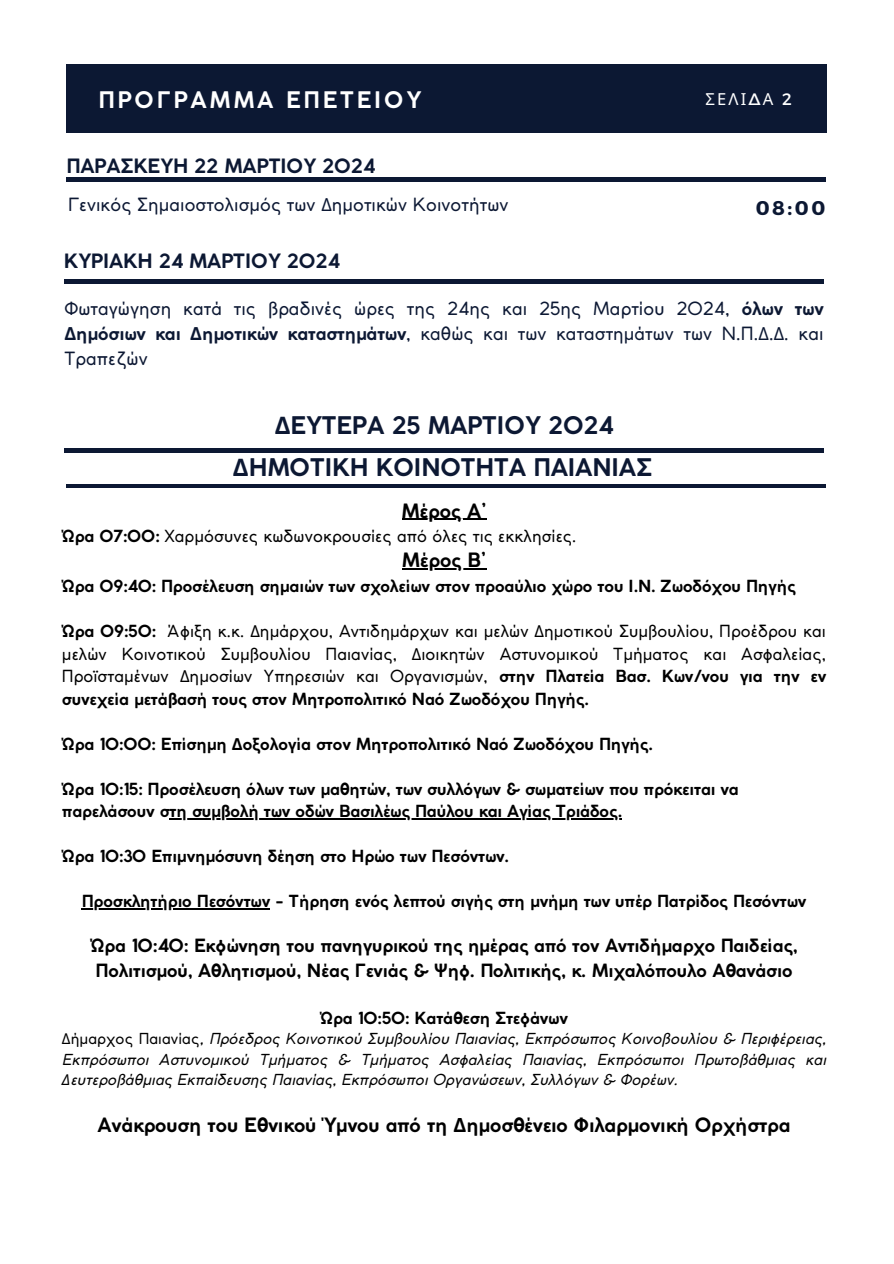
<style>
.page{position:relative;width:894px;height:1264px;background:#fff}
.page>*{position:absolute;margin:0;border:0;box-sizing:border-box;transform-origin:0 0}
.t1{font:700 24px "Coco Gothic";color:#0c1833}
.t2{font:700 22.5px "Coco Gothic";letter-spacing:.13em;color:#fff}
.t3{font:700 19.8px "Montserrat";color:#0c1833}
.t4{font:700 19.5px "Coco Gothic";color:#000}
.t5{font:700 19.5px "Coco Gothic";color:#0c1833}
.t6{font:18px/24.8px "Coco Gothic";color:#0c1833;text-align:justify}
.t7{font:700 18px/24.8px "Coco Gothic";color:#000}
.t8{font:700 16.5px/22.5px "Coco Gothic";color:#000}
.t9{font:16.5px/22.5px "Coco Gothic";color:#000;text-align:justify}
.t10{font:16.5px "Noto Sans";color:#fff}
.t11{font:italic 15px/20.2px "Coco Gothic";color:#000;text-align:justify}
.s1{font-family:"Montserrat"}
.s2{font-family:"Noto Sans"}
.s3{font-weight:700}
.s4{font-family:"Noto Sans";font-weight:700}
.s5{font-family:"Noto Sans";font-style:normal}
.s6{font-style:normal}
</style>
<div class="page">
<div style="left:66px;top:64px;width:760px;height:69px;background:#0c1833"></div>
<hr style="left:66px;top:178px;width:759px;height:3px;background:#0c1833">
<hr style="left:64px;top:280px;width:759px;height:3px;background:#0c1833">
<hr style="left:64px;top:448px;width:759px;height:4px;background:#0c1833">
<hr style="left:66px;top:484px;width:759px;height:4px;background:#0c1833">
<hr style="left:401px;top:519px;width:85px;height:1px;background:#000">
<hr style="left:402px;top:568px;width:84px;height:1px;background:#000">
<hr style="left:169px;top:818px;width:453px;height:1px;background:#000">
<hr style="left:82px;top:908px;width:188px;height:1px;background:#000">
<p class="t2" style="left:98px;top:91px;width:324px">ΠΡΟΓΡΑΜΜΑ ΕΠΕΤΕΙΟΥ</p>
<h1 class="t10" style="left:705px;top:87px;width:88px">ΣΕΛΙ<span class="s1">Δ</span>Α <span class="s1">2</span></h1>
<p class="t5" style="left:66px;top:158px;width:310px">ΠΑΡΑΣΚΕΥΗ 22 ΜΑΡΤΙΟΥ 2024</p>
<p class="t6" style="left:68px;top:193px;width:442px">Γενικός Σημαιοστολισμός των <span class="s2">Δ</span>ημοτικών Κοινοτήτων</p>
<p class="t5" style="left:64px;top:254px;width:277px">ΚΥΡΙΑΚΗ 24 ΜΑΡΤΙΟΥ 2024</p>
<h6 class="t6" style="left:64px;top:298px;width:760px">Φωταγώγηση κατά τις βραδινές ώρες της 24ης και 25ης Μαρτίου 2024, <span class="s3">όλων των </span><span class="s4">Δ</span><span class="s3">ημόσιων και</span> <span class="s4">Δ</span><span class="s3">ημοτικών καταστημάτων</span>, καθώς και των καταστημάτων των Ν.Π.<span class="s2">Δ</span>.<span class="s2">Δ</span>. και Τραπεζών</h6>
<h5 class="t3" style="left:755px;top:195px;width:71px">08:00</h5>
<h6 class="t1" style="left:275px;top:416px;width:340px"><span class="s2">Δ</span>ΕΥΤΕΡΑ 25 ΜΑΡΤΙΟΥ 2024</h6>
<h6 class="t1" style="left:233px;top:458px;width:420px"><span class="s2">Δ</span>ΗΜΟΤΙΚΗ ΚΟΙΝΟΤΗΤΑ ΠΑΙΑΝΙΑΣ</h6>
<h2 class="t4" style="left:401px;top:503px;width:86px">Μέρος Α’</h2>
<p class="t9" style="left:62px;top:526px;width:516px"><span class="s3">Ώρα 07:00:</span> Χαρμόσυνες κωδωνοκρουσίες από όλες τις εκκλησίες.</p>
<h4 class="t4" style="left:402px;top:552px;width:86px">Μέρος Β’</h4>
<h2 class="t8" style="left:62px;top:576px;width:735px">Ώρα 09:40: Προσέλευση σημαιών των σχολείων στον προαύλιο χώρο του Ι.Ν. Ζωοδόχου Πηγής</h2>
<h2 class="t9" style="left:62px;top:621px;width:765px"><span class="s3">Ώρα 09:50:</span> Άφιξη κ.κ. <span class="s2">Δ</span>ημάρχου, Αντιδημάρχων και μελών <span class="s2">Δ</span>ημοτικού Συμβουλίου, Προέδρου και μελών Κοινοτικού Συμβουλίου Παιανίας, <span class="s2">Δ</span>ιοικητών Αστυνομικού Τμήματος και Ασφαλείας, Προϊσταμένων <span class="s2">Δ</span>ημοσίων Υπηρεσιών και Οργανισμών, <span class="s3">στην Πλατεία Βασ. Κων/νου για την εν συνεχεία μετάβασή τους στον Μητροπολιτικό Ναό Ζωοδόχου Πηγής.</span></h2>
<p class="t8" style="left:62px;top:733px;width:592px">Ώρα 10:00: Επίσημη <span class="s2">Δ</span>οξολογία στον Μητροπολιτικό Ναό Ζωοδόχου Πηγής.</p>
<h4 class="t8" style="left:62px;top:778px;width:678px">Ώρα 10:15: Προσέλευση όλων των μαθητών, των συλλόγων &amp; σωματείων που πρόκειται να παρελάσουν στη συμβολή των οδών Βασιλέως Παύλου και Αγίας Τριάδος.</h4>
<h1 class="t8" style="left:62px;top:846px;width:448px">Ώρα 10:30 Επιμνημόσυνη δέηση στο Ηρώο των Πεσόντων.</h1>
<p class="t8" style="left:82px;top:891px;width:725px">Προσκλητήριο Πεσόντων - Τήρηση ενός λεπτού σιγής στη μνήμη των υπέρ Πατρίδος Πεσόντων</p>
<h1 class="t7" style="left:90px;top:934px;width:708px">Ώρα 10:40: Εκφώνηση του πανηγυρικού της ημέρας από τον Αντιδήμαρχο Παιδείας,<br>Πολιτισμού, Αθλητισμού, Νέας Γενιάς &amp; Ψηφ. Πολιτικής, κ. Μιχαλόπουλο Αθανάσιο</h1>
<p class="t8" style="left:320px;top:1008px;width:249px">Ώρα 10:50: Κατάθεση Στεφάνων</p>
<p class="t11" style="left:62px;top:1030px;width:765px"><span class="s5">Δ</span><span class="s6">ήμαρχος Παιανίας</span>, Πρόεδρος Κοινοτικού Συμβουλίου Παιανίας, Εκπρόσωπος Κοινοβουλίου &amp; Περιφέρειας, Εκπρόσωποι Αστυνομικού Τμήματος &amp; Τμήματος Ασφαλείας Παιανίας, Εκπρόσωποι Πρωτοβάθμιας και <span class="s2">Δ</span>ευτεροβάθμιας Εκπαίδευσης Παιανίας, Εκπρόσωποι Οργανώσεων, Συλλόγων &amp; Φορέων.</p>
<p class="t4" style="left:98px;top:1117px;width:694px">Ανάκρουση του Εθνικού Ύμνου από τη <span class="s2">Δ</span>ημοσθένειο Φιλαρμονική Ορχήστρα</p>
</div>
